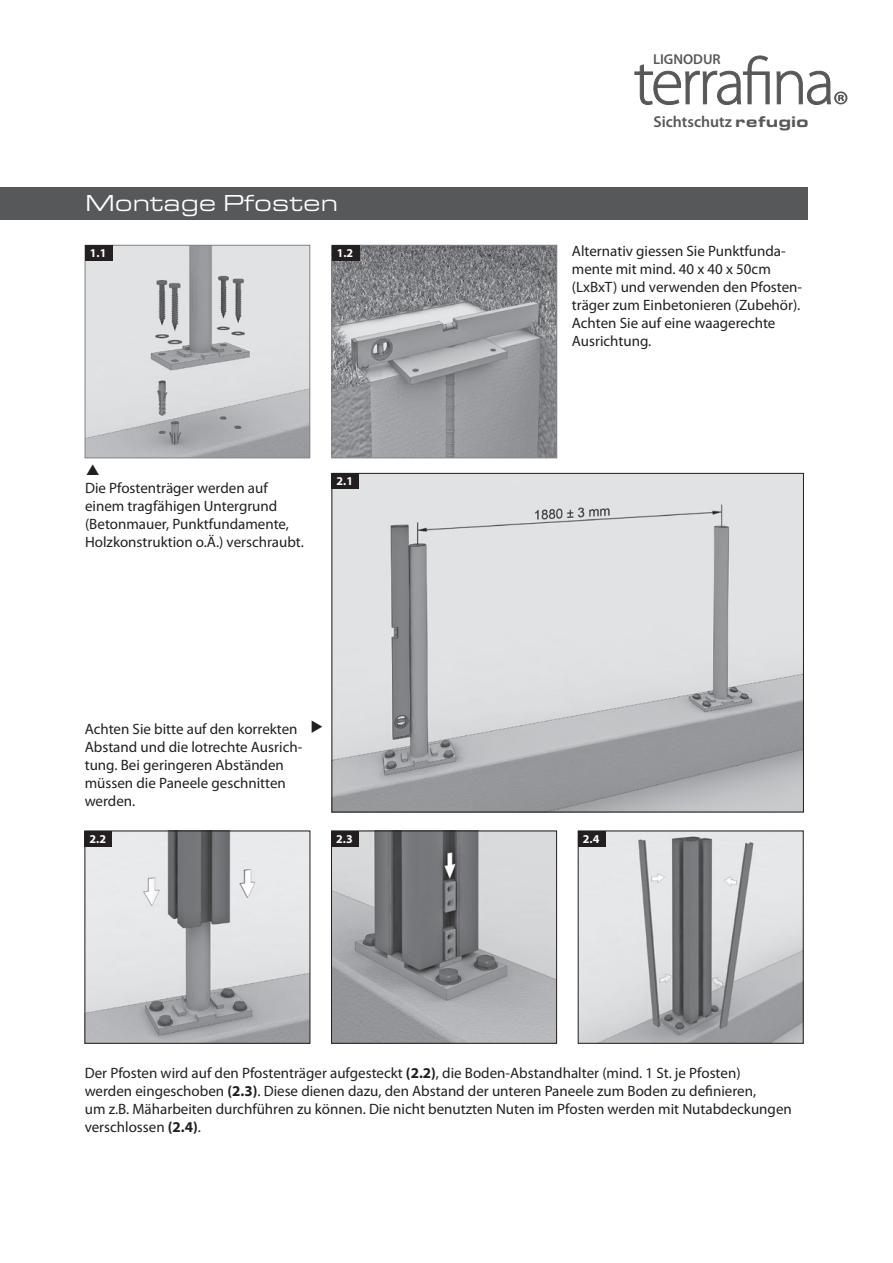
<style>
.page{position:relative;width:893px;height:1263px;background:#fff}
.page>*{position:absolute;margin:0;border:0;box-sizing:border-box;transform-origin:0 0}
.t1{font:24px "Eurostile Extended Roman DTC";color:#fff}
.t2{font:600 15.9px "Myriad Pro";color:#57585a}
.t3{font:15px/18px "Myriad Pro";color:#231f20}
.t4{font:600 14.25px "Myriad Pro";color:#57585a}
.t5{font:700 12px "Myriad Pro";color:#fff}
.s1{font-family:"Eurostile Extended Black DTC";font-weight:400}
.s2{font-weight:700}
</style>
<div class="page">
<div style="left:0;top:187px;width:808px;height:32px;background:#57585a"></div>
<img style="left:334px;top:475px;width:468px;height:335px">
<div style="left:332px;top:473px;width:27px;height:16px;background:#231f20"></div>
<img style="left:87px;top:833px;width:221px;height:208px">
<div style="left:85px;top:831px;width:27px;height:16px;background:#231f20"></div>
<img style="left:333px;top:833px;width:222px;height:208px">
<div style="left:331px;top:831px;width:226px;height:212px;border:1px solid #231f20"></div>
<div style="left:331px;top:831px;width:28px;height:16px;background:#231f20"></div>
<img style="left:580px;top:833px;width:221px;height:208px">
<div style="left:578px;top:831px;width:27px;height:16px;background:#231f20"></div>
<img style="left:87px;top:247px;width:221px;height:209px">
<div style="left:85px;top:245px;width:225px;height:213px;border:1px solid #808285"></div>
<img style="left:334px;top:247px;width:221px;height:209px">
<div style="left:332px;top:245px;width:225px;height:213px;border:1px solid #808285"></div>
<div style="left:85px;top:245px;width:27px;height:16px;background:#231f20"></div>
<div style="left:332px;top:245px;width:27px;height:16px;background:#231f20"></div>
<svg style="left:634px;top:56px;width:213px;height:49px"></svg>
<p class="t4" style="left:653px;top:50px;width:69px">LIGNODUR</p>
<h1 class="t1" style="left:85px;top:191px;width:255px">Montage Pfosten</h1>
<p class="t5" style="left:90px;top:246px;width:18px">1.1</p>
<p class="t5" style="left:337px;top:246px;width:18px">1.2</p>
<p class="t3" style="left:85px;top:478px;width:220px">Die Pfostenträger werden auf einem tragfähigen Untergrund (Betonmauer, Punktfundamente, Holzkonstruktion o.Ä.) verschraubt.</p>
<p class="t5" style="left:337px;top:473px;width:18px">2.1</p>
<p class="t3" style="left:85px;top:719px;width:219px">Achten Sie bitte auf den korrekten<br>Abstand und die lotrechte Ausrich&shy;tung. Bei geringeren Abständen müssen die Paneele geschnitten werden.</p>
<p class="t2" style="left:654px;top:112px;width:157px">Sichtschutz <span class="s1">refugio</span></p>
<p class="t3" style="left:572px;top:242px;width:232px">Alternativ giessen Sie Punktfunda&shy;mente mit mind. 40 x 40 x 50cm (LxBxT) und verwenden den Pfosten&shy;träger zum Einbetonieren (Zubehör).<br>Achten Sie auf eine waagerechte<br>Ausrichtung.</p>
<p class="t5" style="left:90px;top:831px;width:18px">2.2</p>
<p class="t5" style="left:336px;top:831px;width:18px">2.3</p>
<p class="t5" style="left:583px;top:831px;width:18px">2.4</p>
<p class="t3" style="left:85px;top:1064px;width:709px">Der Pfosten wird auf den Pfostenträger aufgesteckt <span class="s2">(2.2)</span>, die Boden-Abstandhalter (mind. 1 St. je Pfosten)<br>werden eingeschoben <span class="s2">(2.3)</span>. Diese dienen dazu, den Abstand der unteren Paneele zum Boden zu definieren,<br>um z.B. Mäharbeiten durchführen zu können. Die nicht benutzten Nuten im Pfosten werden mit Nutabdeckungen verschlossen <span class="s2">(2.4)</span>.</p>
</div>
